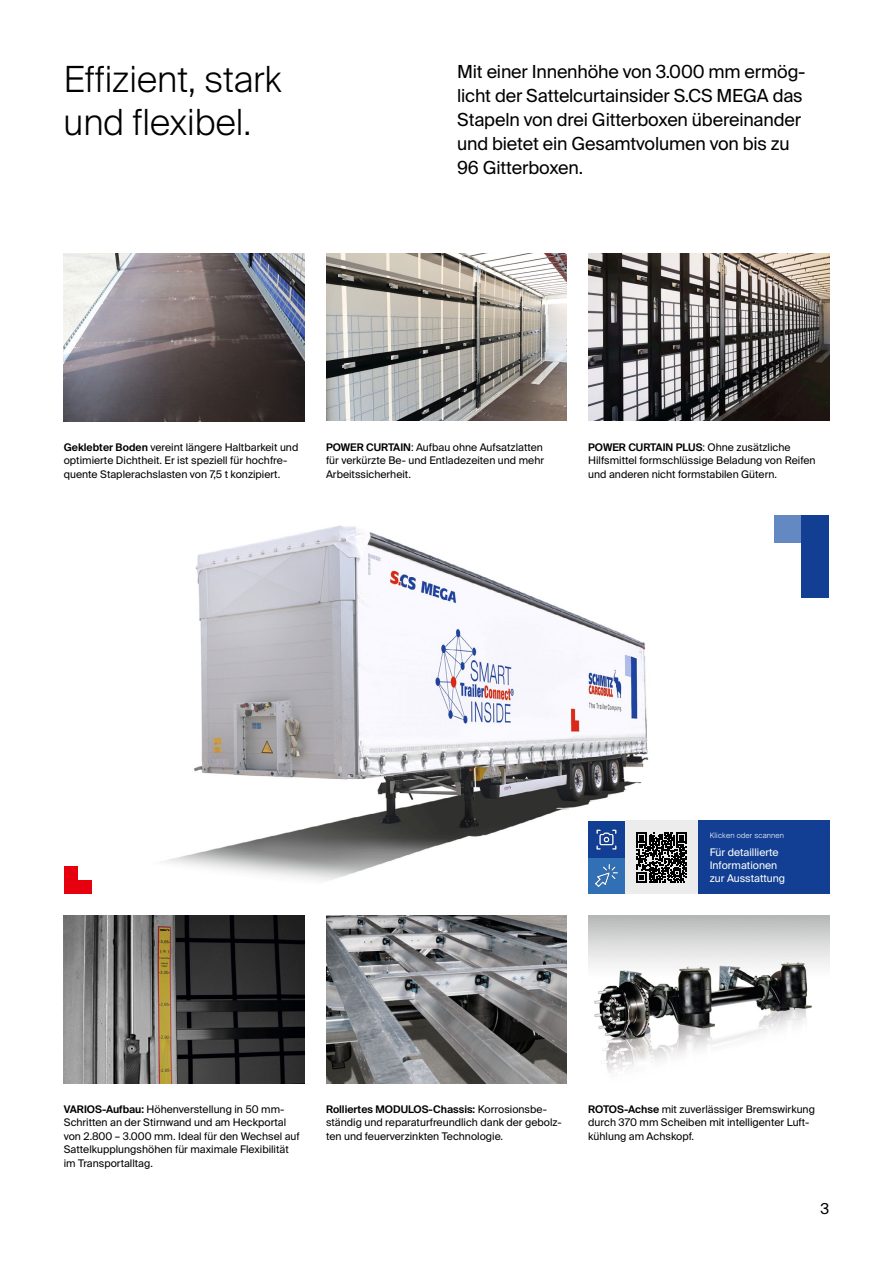
<style>
.page{position:relative;width:893px;height:1263px;background:#fff}
.page>*{position:absolute;margin:0;border:0;box-sizing:border-box;transform-origin:0 0}
.t1{font:300 36px/43.2px "Suisse Intl";color:#000}
.t2{font:18px/24px "Suisse Intl";letter-spacing:-.01em;color:#000}
.t3{font:15px "Suisse Intl";color:#000}
.t4{font:10.5px/13.5px "Suisse Intl";color:#000}
.t5{font:10.5px/12.6px "Suisse Intl";color:#fff}
.t6{font:300 7.5px "Suisse Intl";letter-spacing:.025em;color:#fff}
.s1{font-weight:600}
</style>
<div class="page">
<img style="left:64px;top:525px;width:613px;height:369px">
<img style="left:64px;top:253px;width:241px;height:168px">
<img style="left:326px;top:915px;width:241px;height:168px">
<div style="left:774px;top:516px;width:55px;height:27px;background:#6488c2"></div>
<div style="left:802px;top:516px;width:27px;height:82px;background:#123f93"></div>
<div style="left:64px;top:867px;width:14px;height:27px;background:#e7000e"></div>
<div style="left:64px;top:880px;width:27px;height:14px;background:#e7000e"></div>
<div style="left:625px;top:821px;width:73px;height:73px;background:#ececec"></div>
<svg style="left:637px;top:832px;width:49px;height:50px"></svg>
<div style="left:588px;top:857px;width:37px;height:37px;background:#3170b5"></div>
<img style="left:596px;top:865px;width:21px;height:22px">
<div style="left:588px;top:821px;width:37px;height:36px;background:#123f93"></div>
<img style="left:596px;top:829px;width:21px;height:21px">
<div style="left:698px;top:821px;width:131px;height:73px;background:#123f93"></div>
<img style="left:64px;top:915px;width:241px;height:168px">
<img style="left:588px;top:915px;width:241px;height:158px">
<img style="left:588px;top:253px;width:241px;height:168px">
<img style="left:326px;top:253px;width:241px;height:168px">
<h1 class="t1" style="left:64px;top:58px;width:219px">Effizient, stark und flexibel.</h1>
<h2 class="t2" style="left:457px;top:60px;width:350px">Mit einer Innenhöhe von 3.000 mm ermög&shy;licht der Sattelcurtainsider S.CS MEGA das Stapeln von drei Gitterboxen übereinander und bietet ein Gesamtvolumen von bis zu 96 Gitterboxen.</h2>
<p class="t4" style="left:64px;top:440px;width:236px"><span class="s1">Geklebter Boden</span> vereint längere Haltbarkeit und optimierte Dichtheit. Er ist speziell für hochfre&shy;quente Staplerachslasten von 7,5 t konzipiert.</p>
<p class="t4" style="left:326px;top:440px;width:220px;text-align:justify"><span class="s1">POWER CURTAIN</span>: Aufbau ohne Aufsatzlatten für verkürzte Be- und Entladezeiten und mehr Arbeitssicherheit.</p>
<p class="t4" style="left:588px;top:440px;width:229px"><span class="s1">POWER CURTAIN PLUS</span>: Ohne zusätzliche<br>Hilfsmittel formschlüssige Beladung von Reifen und anderen nicht formstabilen Gütern.</p>
<p class="t6" style="left:710px;top:831px;width:76px">Klicken oder scannen</p>
<p class="t5" style="left:710px;top:846px;width:77px">Für detaillierte<br>Informationen zur Ausstattung</p>
<p class="t4" style="left:64px;top:1102px;width:238px"><span class="s1">VARIOS-Aufbau:</span> Höhenverstellung in 50 mm-Schritten an der Stirnwand und am Heckportal von 2.800 – 3.000 mm. Ideal für den Wechsel auf Sattelkupplungshöhen für maximale Flexibilität im Transportalltag.</p>
<p class="t4" style="left:326px;top:1102px;width:237px"><span class="s1">Rolliertes MODULOS-Chassis:</span> Korrosionsbe&shy;ständig und reparaturfreundlich dank der gebolz&shy;ten und feuerverzinkten Technologie.</p>
<p class="t4" style="left:588px;top:1102px;width:228px"><span class="s1">ROTOS-Achse</span> mit zuverlässiger Bremswirkung durch 370 mm Scheiben mit intelligenter Luft&shy;kühlung am Achskopf.</p>
<h3 class="t3" style="left:820px;top:1200px;width:10px">3</h3>
</div>
